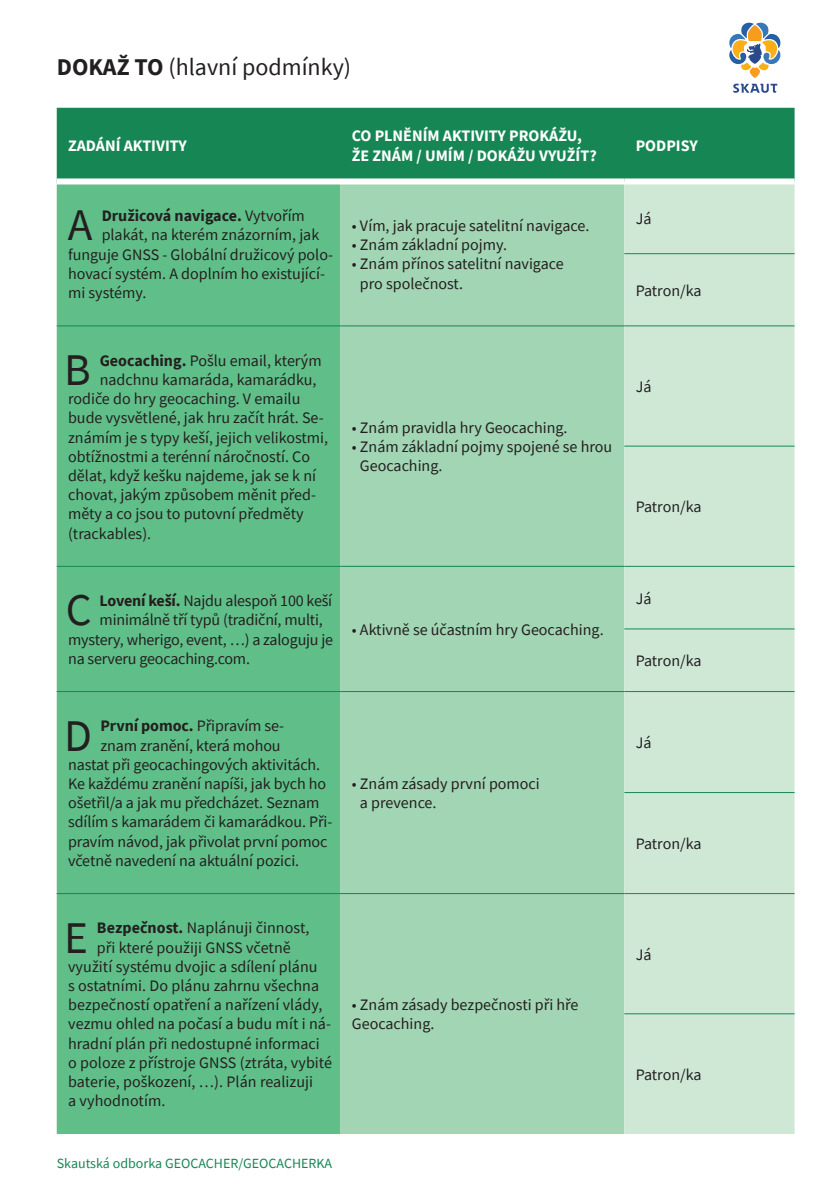
<style>
.page{position:relative;width:840px;height:1191px;background:#fff}
.page>*{position:absolute;margin:0;border:0;box-sizing:border-box;transform-origin:0 0}
.t1{font:45.2px "Source Sans Pro";color:#231f20}
.t2{font:24px "Source Sans Pro";color:#231f20}
.t3{font:16px/19.2px "Source Sans Pro";color:#231f20}
.t4{font:700 16px/20px "Source Sans Pro";color:#fff}
.t5{font:700 16px "Source Sans Pro";color:#231f20}
.t6{font:14px "Source Sans Pro";color:#168754}
.s1{font-weight:700}
.s2{font-weight:400}
</style>
<div class="page">
<div style="left:57px;top:108px;width:737px;height:70px;background:#168754"></div>
<div style="left:57px;top:184px;width:283px;height:950px;background:#60bf88"></div>
<div style="left:340px;top:184px;width:284px;height:950px;background:#a1d5b3"></div>
<div style="left:624px;top:184px;width:170px;height:950px;background:#cfe8d6"></div>
<hr style="left:57px;top:325px;width:567px;height:1px;background:#168754">
<hr style="left:57px;top:566px;width:567px;height:1px;background:#168754">
<hr style="left:57px;top:691px;width:567px;height:1px;background:#168754">
<hr style="left:624px;top:253px;width:170px;height:1px;background:#168754">
<hr style="left:57px;top:893px;width:567px;height:1px;background:#168754">
<hr style="left:624px;top:325px;width:170px;height:1px;background:#168754">
<hr style="left:624px;top:446px;width:170px;height:1px;background:#168754">
<hr style="left:624px;top:566px;width:170px;height:1px;background:#168754">
<hr style="left:624px;top:628px;width:170px;height:1px;background:#168754">
<hr style="left:624px;top:691px;width:170px;height:1px;background:#168754">
<hr style="left:624px;top:792px;width:170px;height:1px;background:#168754">
<hr style="left:624px;top:893px;width:170px;height:1px;background:#168754">
<hr style="left:624px;top:1013px;width:170px;height:1px;background:#168754">
<svg style="left:729px;top:23px;width:51px;height:55px"></svg>
<svg style="left:733px;top:84px;width:43px;height:9px"></svg>
<h2 class="t2" style="left:57px;top:51px;width:296px"><span class="s1">DOKAŽ TO</span> (hlavní podmínky)</h2>
<p class="t4" style="left:68px;top:135px;width:120px">ZADÁNÍ AKTIVITY</p>
<p class="t4" style="left:351px;top:125px;width:246px">CO PLNĚNÍM AKTIVITY PROKÁŽU,<br>ŽE ZNÁM / UMÍM / DOKÁŽU VYUŽÍT?</p>
<h1 class="t1" style="left:68px;top:196px;width:26px">A</h1>
<p class="t5" style="left:102px;top:205px;width:205px">Družicová navigace. <span class="s2">Vytvořím</span></p>
<p class="t3" style="left:102px;top:225px;width:219px">plakát, na kterém znázorním, jak</p>
<p class="t3" style="left:68px;top:244px;width:266px">funguje GNSS - Globální družicový polo-</p>
<p class="t3" style="left:68px;top:264px;width:258px">hovací systém. A doplním ho existující-</p>
<p class="t3" style="left:68px;top:283px;width:80px">mi systémy.</p>
<p class="t3" style="left:351px;top:216px;width:239px">• Vím, jak pracuje satelitní navigace.</p>
<p class="t3" style="left:351px;top:235px;width:156px">• Znám základní pojmy.</p>
<p class="t3" style="left:360px;top:254px;width:205px;text-indent:-8px">• Znám přínos satelitní navigace pro společnost.</p>
<h1 class="t1" style="left:64px;top:340px;width:28px">B</h1>
<p class="t3" style="left:100px;top:350px;width:223px"><span class="s1">Geocaching.</span> Pošlu email, kterým</p>
<p class="t3" style="left:100px;top:369px;width:218px">nadchnu kamaráda, kamarádku,</p>
<p class="t3" style="left:68px;top:389px;width:234px">rodiče do hry geocaching. V emailu</p>
<p class="t3" style="left:68px;top:408px;width:257px">bude vysvětlené, jak hru začít hrát. Se-</p>
<p class="t3" style="left:68px;top:427px;width:261px">známím je s typy keší, jejich velikostmi,</p>
<p class="t3" style="left:68px;top:446px;width:243px">obtížnostmi a terénní náročností. Co</p>
<p class="t3" style="left:68px;top:465px;width:249px">dělat, když kešku najdeme, jak se k ní</p>
<p class="t3" style="left:68px;top:485px;width:249px">chovat, jakým způsobem měnit před-</p>
<p class="t3" style="left:68px;top:504px;width:237px">měty a co jsou to putovní předměty</p>
<p class="t3" style="left:68px;top:523px;width:85px">(trackables).</p>
<p class="t3" style="left:351px;top:417px;width:217px">• Znám pravidla hry Geocaching.</p>
<p class="t3" style="left:360px;top:437px;width:254px;text-indent:-8px">• Znám základní pojmy spojené se hrou<br>Geocaching.</p>
<h1 class="t1" style="left:66px;top:581px;width:27px">C</h1>
<p class="t3" style="left:99px;top:591px;width:234px"><span class="s1">Lovení keší.</span> Najdu alespoň 100 keší</p>
<p class="t3" style="left:99px;top:610px;width:225px">minimálně tří typů (tradiční, multi,</p>
<p class="t3" style="left:68px;top:629px;width:266px">mystery, wherigo, event, …) a zaloguju je</p>
<p class="t3" style="left:68px;top:648px;width:183px">na serveru geocaching.com.</p>
<p class="t3" style="left:351px;top:619px;width:253px">• Aktivně se účastním hry Geocaching.</p>
<h1 class="t1" style="left:64px;top:706px;width:29px">D</h1>
<p class="t3" style="left:100px;top:716px;width:185px"><span class="s1">První pomoc.</span> Připravím se-</p>
<p class="t3" style="left:100px;top:735px;width:181px">znam zranění, která mohou</p>
<p class="t3" style="left:68px;top:754px;width:253px">nastat při geocachingových aktivitách.</p>
<p class="t3" style="left:68px;top:773px;width:259px">Ke každému zranění napíši, jak bych ho</p>
<p class="t3" style="left:68px;top:793px;width:252px">ošetřil/a a jak mu předcházet. Seznam</p>
<p class="t3" style="left:68px;top:812px;width:266px">sdílím s kamarádem či kamarádkou. Při-</p>
<p class="t3" style="left:68px;top:831px;width:261px">pravím návod, jak přivolat první pomoc</p>
<p class="t3" style="left:68px;top:850px;width:232px">včetně navedení na aktuální pozici.</p>
<p class="t3" style="left:360px;top:773px;width:181px;text-indent:-8px">• Znám zásady první pomoci a prevence.</p>
<h1 class="t1" style="left:64px;top:908px;width:25px">E</h1>
<p class="t3" style="left:97px;top:918px;width:214px"><span class="s1">Bezpečnost.</span> Naplánuji činnost,</p>
<p class="t3" style="left:97px;top:937px;width:195px">při které použiji GNSS včetně</p>
<p class="t3" style="left:68px;top:956px;width:251px">využití systému dvojic a sdílení plánu</p>
<p class="t3" style="left:68px;top:975px;width:252px">s ostatními. Do plánu zahrnu všechna</p>
<p class="t3" style="left:68px;top:995px;width:256px">bezpečností opatření a nařízení vlády,</p>
<p class="t3" style="left:68px;top:1014px;width:264px">vezmu ohled na počasí a budu mít i ná-</p>
<p class="t3" style="left:68px;top:1033px;width:253px">hradní plán při nedostupné informaci</p>
<p class="t3" style="left:68px;top:1052px;width:265px">o poloze z přístroje GNSS (ztráta, vybité</p>
<p class="t3" style="left:68px;top:1071px;width:246px">baterie, poškození, …). Plán realizuji</p>
<p class="t3" style="left:68px;top:1091px;width:99px">a vyhodnotím.</p>
<p class="t6" style="left:57px;top:1154px;width:277px">Skautská odborka GEOCACHER/GEOCACHERKA</p>
<p class="t3" style="left:351px;top:995px;width:228px">• Znám zásady bezpečnosti při hře<br>Geocaching.</p>
<p class="t4" style="left:635px;top:135px;width:63px">PODPISY</p>
<p class="t3" style="left:635px;top:208px;width:17px">Já</p>
<p class="t3" style="left:635px;top:280px;width:67px">Patron/ka</p>
<p class="t3" style="left:635px;top:377px;width:17px">Já</p>
<p class="t3" style="left:635px;top:497px;width:67px">Patron/ka</p>
<p class="t3" style="left:635px;top:588px;width:17px">Já</p>
<p class="t3" style="left:635px;top:651px;width:67px">Patron/ka</p>
<p class="t3" style="left:635px;top:732px;width:17px">Já</p>
<p class="t3" style="left:635px;top:833px;width:67px">Patron/ka</p>
<p class="t3" style="left:635px;top:944px;width:17px">Já</p>
<p class="t3" style="left:635px;top:1064px;width:67px">Patron/ka</p>
</div>
